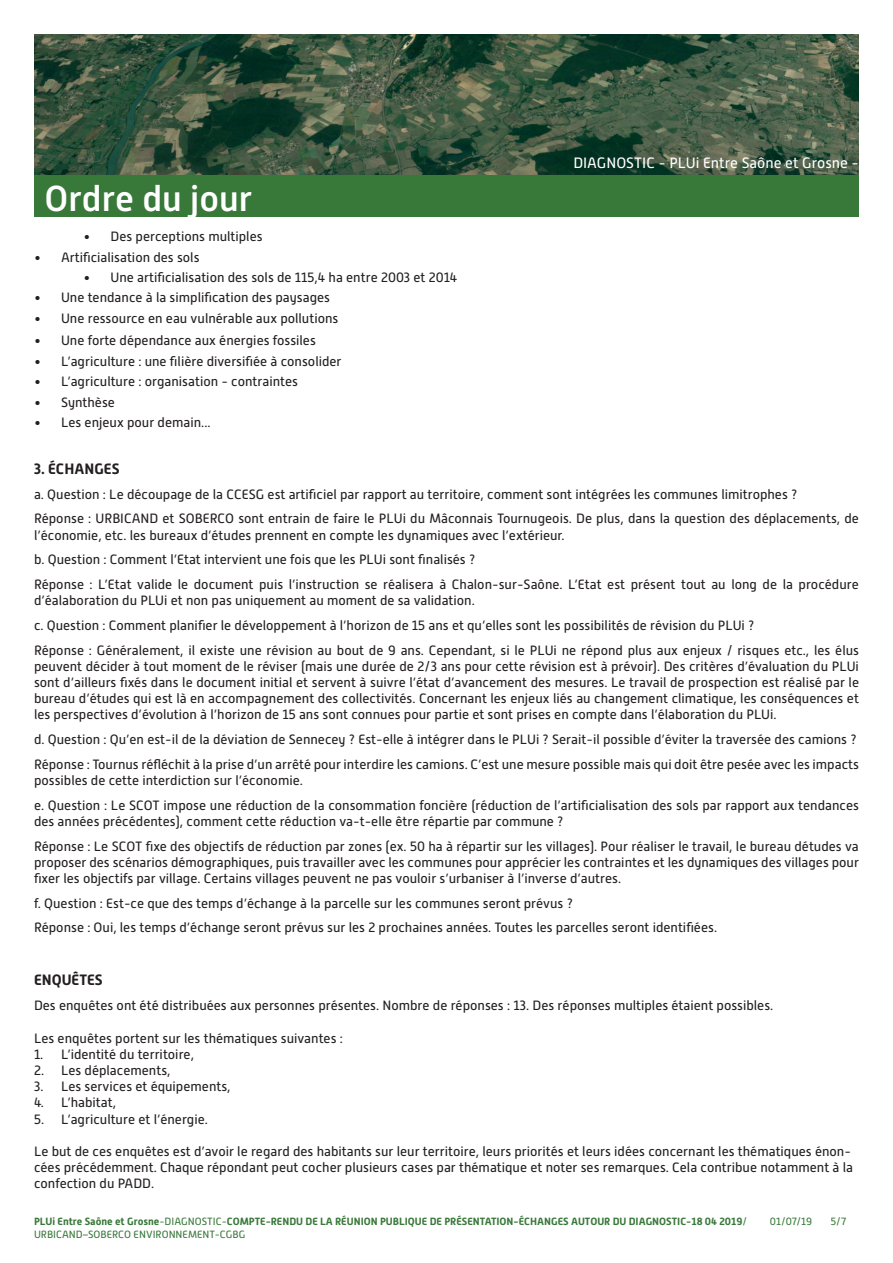
<style>
.page{position:relative;width:893px;height:1263px;background:#fff}
.page>*{position:absolute;margin:0;border:0;box-sizing:border-box;transform-origin:0 0}
.t1{font:500 36px "Alwyn New";color:#fff}
.t2{font:15px "Alwyn New";color:#fff}
.t3{font:700 15px "Alwyn New";color:#231f20}
.t4{font:13.5px/24.8px "Alwyn New";color:#231f20}
.t5{font:700 10.5px/12.6px "Alwyn New";color:#387839}
.t6{font:10.5px "Alwyn New";color:#387839}
.s1{font-weight:400}
</style>
<div class="page">
<img style="left:34px;top:34px;width:825px;height:141px">
<div style="left:34px;top:175px;width:825px;height:42px;background:#387839"></div>
<h1 class="t1" style="left:45px;top:178px;width:209px">Ordre du jour</h1>
<p class="t2" style="left:573px;top:154px;width:287px">DIAGNOSTIC - PLUi Entre Saône et Grosne -</p>
<p class="t4" style="left:84px;top:224px;width:181px">• Des perceptions multiples</p>
<p class="t4" style="left:34px;top:245px;width:167px">• Artificialisation des sols</p>
<p class="t4" style="left:84px;top:265px;width:375px">• Une artificialisation des sols de 115,4 ha entre 2003 et 2014</p>
<p class="t4" style="left:34px;top:285px;width:298px">• Une tendance à la simplification des paysages</p>
<p class="t4" style="left:34px;top:306px;width:306px">• Une ressource en eau vulnérable aux pollutions</p>
<p class="t4" style="left:34px;top:328px;width:283px">• Une forte dépendance aux énergies fossiles</p>
<p class="t4" style="left:34px;top:349px;width:309px">• L’agriculture : une filière diversifiée à consolider</p>
<p class="t4" style="left:34px;top:369px;width:266px">• L’agriculture : organisation - contraintes</p>
<p class="t4" style="left:34px;top:389px;width:82px">• Synthèse</p>
<p class="t4" style="left:34px;top:410px;width:178px">• Les enjeux pour demain...</p>
<p class="t3" style="left:34px;top:460px;width:87px">3. ÉCHANGES</p>
<p class="t4" style="left:34px;top:482px;width:826px">a. Question : Le découpage de la CCESG est artificiel par rapport au territoire, comment sont intégrées les communes limitrophes ?<br>Réponse : URBICAND et SOBERCO sont entrain de faire le PLUi du Mâconnais Tournugeois. De plus, dans la question des déplacements, de</p>
<p class="t4" style="left:34px;top:522px;width:826px">l’économie, etc. les bureaux d’études prennent en compte les dynamiques avec l’extérieur.<br>b. Question : Comment l’Etat intervient une fois que les PLUi sont finalisés ?<br>Réponse : L’Etat valide le document puis l’instruction se réalisera à Chalon-sur-Saône. L’Etat est présent tout au long de la procédure</p>
<p class="t4" style="left:34px;top:588px;width:826px">d’éalaboration du PLUi et non pas uniquement au moment de sa validation.<br>c. Question : Comment planifier le développement à l’horizon de 15 ans et qu’elles sont les possibilités de révision du PLUi ?<br>Réponse : Généralement, il existe une révision au bout de 9 ans. Cependant, si le PLUi ne répond plus aux enjeux / risques etc., les élus</p>
<p class="t4" style="left:34px;top:658px;width:826px;line-height:16.2px;text-align:justify">peuvent décider à tout moment de le réviser (mais une durée de 2/3 ans pour cette révision est à prévoir). Des critères d’évaluation du PLUi sont d’ailleurs fixés dans le document initial et servent à suivre l’état d’avancement des mesures. Le travail de prospection est réalisé par le bureau d’études qui est là en accompagnement des collectivités. Concernant les enjeux liés au changement climatique, les conséquences et les perspectives d’évolution à l’horizon de 15 ans sont connues pour partie et sont prises en compte dans l’élaboration du PLUi.</p>
<p class="t4" style="left:34px;top:727px;width:826px">d. Question : Qu’en est-il de la déviation de Sennecey ? Est-elle à intégrer dans le PLUi ? Serait-il possible d’éviter la traversée des camions ?<br>Réponse : Tournus réfléchit à la prise d’un arrêté pour interdire les camions. C’est une mesure possible mais qui doit être pesée avec les impacts</p>
<p class="t4" style="left:34px;top:768px;width:826px">possibles de cette interdiction sur l’économie.<br>e. Question : Le SCOT impose une réduction de la consommation foncière (réduction de l’artificialisation des sols par rapport aux tendances</p>
<p class="t4" style="left:34px;top:809px;width:826px">des années précédentes), comment cette réduction va-t-elle être répartie par commune ?<br>Réponse : Le SCOT fixe des objectifs de réduction par zones (ex. 50 ha à répartir sur les villages). Pour réaliser le travail, le bureau détudes va</p>
<p class="t4" style="left:34px;top:854px;width:826px;line-height:16.2px">proposer des scénarios démographiques, puis travailler avec les communes pour apprécier les contraintes et les dynamiques des villages pour fixer les objectifs par village. Certains villages peuvent ne pas vouloir s’urbaniser à l’inverse d’autres.</p>
<p class="t4" style="left:34px;top:891px;width:685px">f. Question : Est-ce que des temps d’échange à la parcelle sur les communes seront prévus ?<br>Réponse : Oui, les temps d’échange seront prévus sur les 2 prochaines années. Toutes les parcelles seront identifiées.</p>
<p class="t3" style="left:34px;top:971px;width:70px">ENQUÊTES</p>
<p class="t4" style="left:34px;top:993px;width:741px">Des enquêtes ont été distribuées aux personnes présentes. Nombre de réponses : 13. Des réponses multiples étaient possibles.</p>
<p class="t4" style="left:34px;top:1025px;width:310px">Les enquêtes portent sur les thématiques suivantes :</p>
<p class="t4" style="left:34px;top:1042px;width:162px">1. L’identité du territoire,</p>
<p class="t4" style="left:34px;top:1058px;width:138px">2. Les déplacements,</p>
<p class="t4" style="left:34px;top:1074px;width:198px">3. Les services et équipements,</p>
<p class="t4" style="left:34px;top:1090px;width:83px">4. L’habitat,</p>
<p class="t4" style="left:34px;top:1106px;width:175px">5. L’agriculture et l’énergie.</p>
<p class="t4" style="left:34px;top:1143px;width:821px;line-height:16.2px">Le but de ces enquêtes est d’avoir le regard des habitants sur leur territoire, leurs priorités et leurs idées concernant les thématiques énon&shy;cées précédemment. Chaque répondant peut cocher plusieurs cases par thématique et noter ses remarques. Cela contribue notamment à la confection du PADD.</p>
<p class="t5" style="left:34px;top:1215px;width:715px">PLUi Entre Saône et Grosne<span class="s1">-DIAGNOSTIC-</span>COMPTE-RENDU DE LA RÉUNION PUBLIQUE DE PRÉSENTATION-ÉCHANGES AUTOUR DU DIAGNOSTIC-18 04 2019<span class="s1">/<br>URBICAND–SOBERCO ENVIRONNEMENT-CGBG</span></p>
<p class="t6" style="left:770px;top:1216px;width:44px">01/07/19</p>
<p class="t6" style="left:831px;top:1216px;width:17px">5/7</p>
</div>
